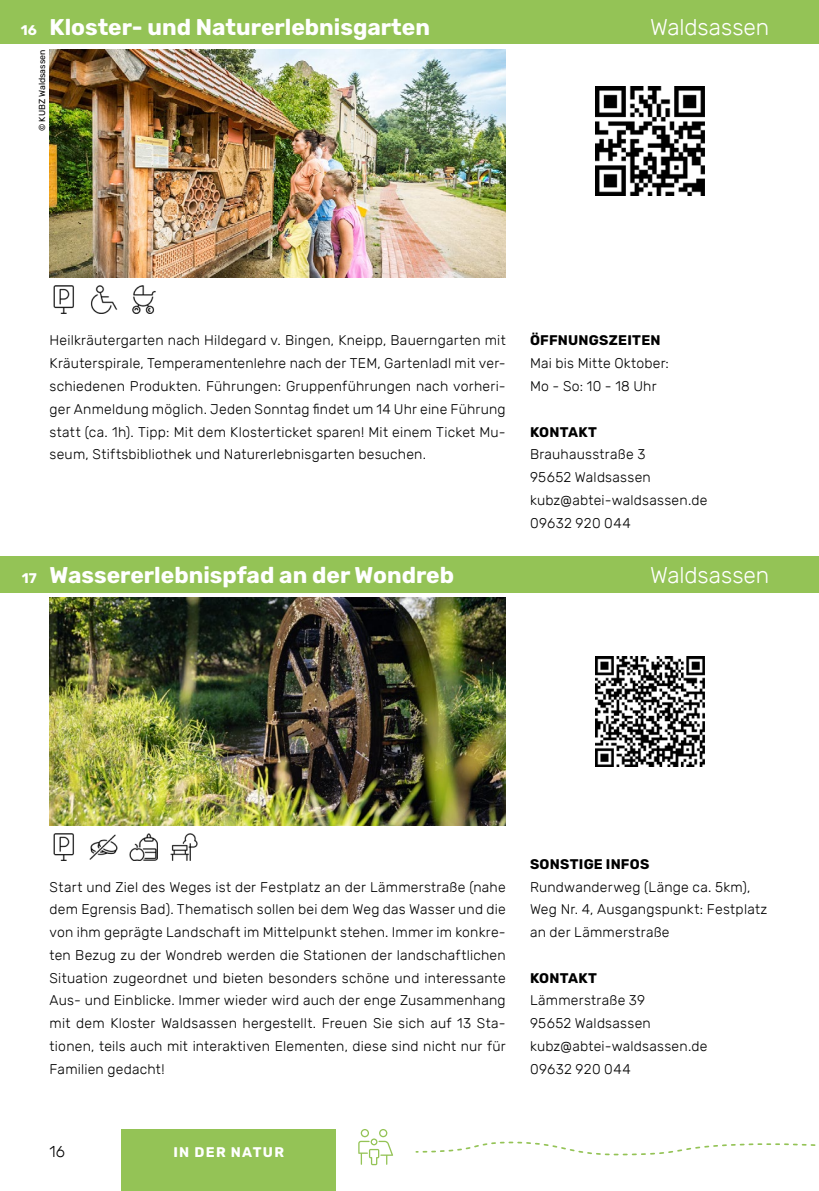
<style>
.page{position:relative;width:819px;height:1191px;background:#fff}
.page>*{position:absolute;margin:0;border:0;box-sizing:border-box;transform-origin:0 0}
.t1{font:700 22.75px "Rubik";color:#fff}
.t2{font:300 22.75px "Rubik";letter-spacing:-.005em;color:#fff}
.t3{font:300 15.75px "Rubik";color:#000}
.t4{font:300 14px/22.8px "Rubik";letter-spacing:.015em;color:#000}
.t5{font:700 14px "Rubik";letter-spacing:.02em;color:#000}
.t6{font:700 14px "Rubik";letter-spacing:.09em;color:#fff}
.t7{font:8.75px "Rubik";color:#000}
</style>
<div class="page">
<div style="left:122px;top:1129px;width:214px;height:62px;background:#94c356"></div>
<svg style="left:415px;top:1141px;width:401px;height:15px"></svg>
<svg style="left:358px;top:1129px;width:35px;height:36px"></svg>
<div style="left:0;top:556px;width:819px;height:37px;background:#94c356"></div>
<div style="left:0;top:0;width:819px;height:43px;background:#94c356"></div>
<img style="left:50px;top:50px;width:455px;height:228px">
<img style="left:132px;top:285px;width:24px;height:28px">
<img style="left:53px;top:285px;width:21px;height:28px">
<img style="left:90px;top:285px;width:27px;height:28px">
<img style="left:595px;top:86px;width:109px;height:109px">
<img style="left:50px;top:597px;width:455px;height:228px">
<img style="left:130px;top:833px;width:28px;height:28px">
<img style="left:53px;top:833px;width:21px;height:28px">
<img style="left:170px;top:833px;width:28px;height:28px">
<img style="left:90px;top:834px;width:27px;height:26px">
<img style="left:595px;top:657px;width:109px;height:109px">
<p class="t6" style="left:21px;top:22px;width:18px">16</p>
<h1 class="t1" style="left:50px;top:14px;width:382px">Kloster- und Naturerlebnisgarten</h1>
<h1 class="t2" style="left:650px;top:14px;width:121px">Waldsassen</h1>
<p class="t7" style="left:37px;top:131px;width:83px;rotate:-90deg">© KUBZ Waldsassen</p>
<p class="t4" style="left:50px;top:329px;width:457px">Heilkräutergarten nach Hildegard v. Bingen, Kneipp, Bauerngarten mit</p>
<p class="t5" style="left:530px;top:332px;width:132px">ÖFFNUNGSZEITEN</p>
<p class="t4" style="left:50px;top:352px;width:457px;text-align:justify">Kräuterspirale, Temperamentenlehre nach der TEM, Gartenladl mit ver&shy;schiedenen Produkten. Führungen: Gruppenführungen nach vorheri&shy;ger Anmeldung möglich. Jeden Sonntag findet um 14 Uhr eine Führung statt (ca. 1h). Tipp: Mit dem Klosterticket sparen! Mit einem Ticket Mu&shy;seum, Stiftsbibliothek und Naturerlebnisgarten besuchen.</p>
<p class="t4" style="left:530px;top:352px;width:140px">Mai bis Mitte Oktober:<br>Mo - So: 10 - 18 Uhr</p>
<p class="t5" style="left:530px;top:423px;width:69px">KONTAKT</p>
<p class="t4" style="left:530px;top:443px;width:179px">Brauhausstraße 3<br>95652 Waldsassen kubz@abtei-waldsassen.de<br>09632 920 044</p>
<p class="t6" style="left:22px;top:570px;width:16px">17</p>
<h1 class="t1" style="left:50px;top:561px;width:406px">Wassererlebnispfad an der Wondreb</h1>
<h1 class="t2" style="left:650px;top:562px;width:121px">Waldsassen</h1>
<p class="t4" style="left:50px;top:875px;width:457px;text-align:justify">Start und Ziel des Weges ist der Festplatz an der Lämmerstraße (nahe dem Egrensis Bad). Thematisch sollen bei dem Weg das Wasser und die von ihm geprägte Landschaft im Mittelpunkt stehen. Immer im konkre&shy;ten Bezug zu der Wondreb werden die Stationen der landschaftlichen Situation zugeordnet und bieten besonders schöne und interessante Aus- und Einblicke. Immer wieder wird auch der enge Zusammenhang mit dem Kloster Waldsassen hergestellt. Freuen Sie sich auf 13 Sta&shy;tionen, teils auch mit interaktiven Elementen, diese sind nicht nur für Familien gedacht!</p>
<p class="t5" style="left:530px;top:856px;width:121px">SONSTIGE INFOS</p>
<p class="t4" style="left:530px;top:875px;width:239px">Rundwanderweg (Länge ca. 5km),<br>Weg Nr. 4, Ausgangspunkt: Festplatz an der Lämmerstraße</p>
<p class="t5" style="left:530px;top:969px;width:69px">KONTAKT</p>
<p class="t4" style="left:530px;top:989px;width:179px">Lämmerstraße 39<br>95652 Waldsassen kubz@abtei-waldsassen.de<br>09632 920 044</p>
<p class="t3" style="left:50px;top:1143px;width:17px">16</p>
<p class="t6" style="left:173px;top:1143px;width:112px">IN DER NATUR</p>
</div>
